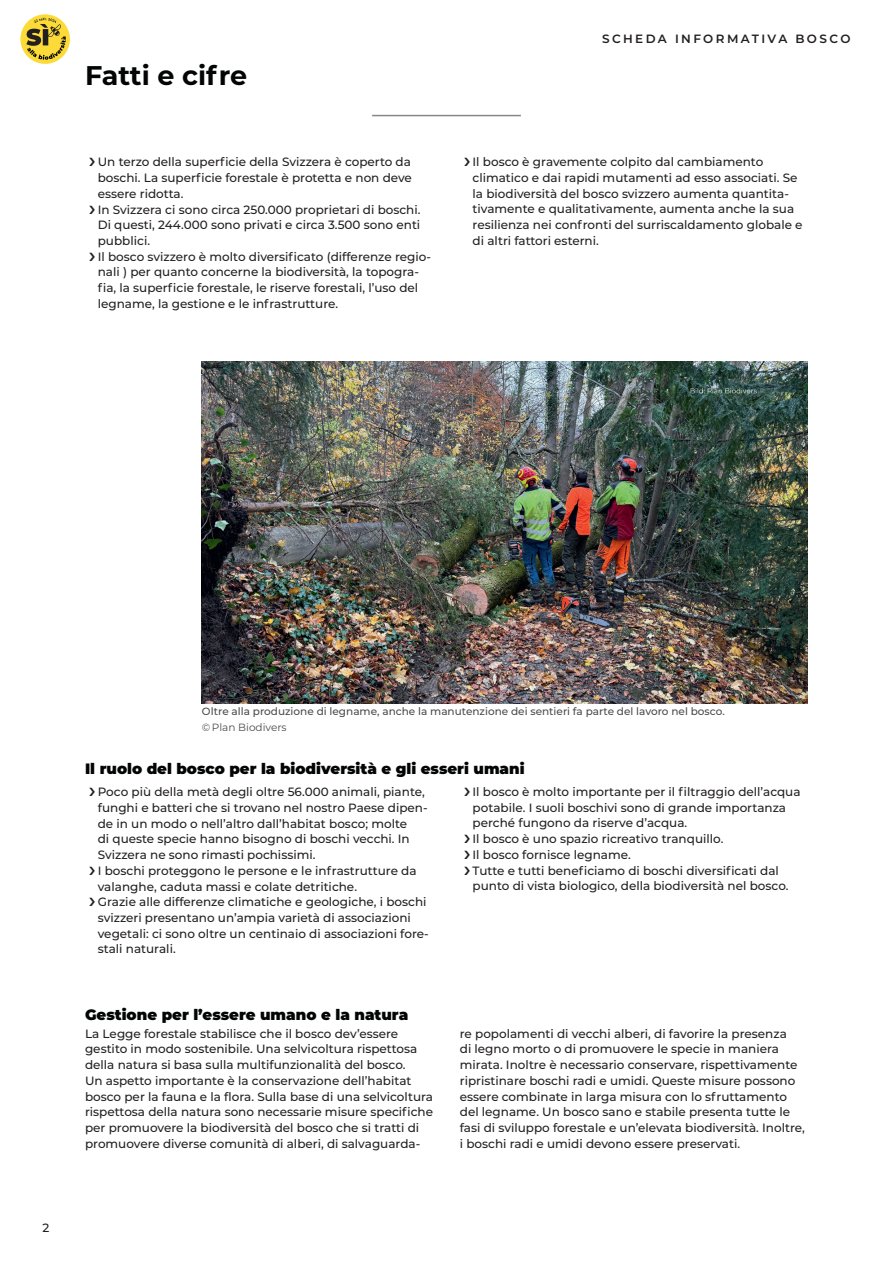
<style>
.page{position:relative;width:893px;height:1263px;background:#fff}
.page>*{position:absolute;margin:0;border:0;box-sizing:border-box;transform-origin:0 0}
.t1{font:700 27px "Montserrat";color:#030505}
.t2{font:900 15px "Montserrat";color:#030505}
.t3{font:500 12px/15.8px "Montserrat";color:#231f20}
.t4{font:600 12px "Montserrat";letter-spacing:.2em;color:#231f20}
.t5{font:500 10.5px "Montserrat";color:#494a4b}
.t6{font:10.5px "Montserrat";color:#494a4b}
</style>
<div class="page">
<hr style="left:372px;top:115px;width:149px;height:1px;background:#231f20">
<img style="left:202px;top:361px;width:605px;height:342px">
<svg style="left:20px;top:14px;width:50px;height:50px"></svg>
<svg style="left:26px;top:18px;width:40px;height:42px;background:#bca437"></svg>
<h1 class="t1" style="left:85px;top:56px;width:164px">Fatti e cifre</h1>
<p class="t4" style="left:602px;top:30px;width:250px">SCHEDA INFORMATIVA BOSCO</p>
<p class="t3" style="left:98px;top:154px;width:335px">Un terzo della superficie della Svizzera è coperto da boschi. La superficie forestale è protetta e non deve essere ridotta.<br>In Svizzera ci sono circa 250.000 proprietari di boschi.<br>Di questi, 244.000 sono privati e circa 3.500 sono enti pubblici.<br>Il bosco svizzero è molto diversificato (differenze regio&shy;nali ) per quanto concerne la biodiversità, la topogra&shy;fia, la superficie forestale, le riserve forestali, l’uso del legname, la gestione e le infrastrutture.</p>
<p class="t3" style="left:473px;top:154px;width:331px">Il bosco è gravemente colpito dal cambiamento climatico e dai rapidi mutamenti ad esso associati. Se la biodiversità del bosco svizzero aumenta quantita&shy;tivamente e qualitativamente, aumenta anche la sua resilienza nei confronti del surriscaldamento globale e di altri fattori esterni.</p>
<p class="t3" style="left:43px;top:1219px;width:8px">2</p>
<p class="t5" style="left:202px;top:703px;width:524px">Oltre alla produzione di legname, anche la manutenzione dei sentieri fa parte del lavoro nel bosco.</p>
<p class="t6" style="left:202px;top:720px;width:86px">© Plan Biodivers</p>
<p class="t2" style="left:85px;top:757px;width:441px">Il ruolo del bosco per la biodiversità e gli esseri umani</p>
<p class="t3" style="left:98px;top:783px;width:333px">Poco più della metà degli oltre 56.000 animali, piante, funghi e batteri che si trovano nel nostro Paese dipen&shy;de in un modo o nell’altro dall’habitat bosco; molte<br>di queste specie hanno bisogno di boschi vecchi. In Svizzera ne sono rimasti pochissimi.<br>I boschi proteggono le persone e le infrastrutture da valanghe, caduta massi e colate detritiche.<br>Grazie alle differenze climatiche e geologiche, i boschi svizzeri presentano un’ampia varietà di associazioni vegetali: ci sono oltre un centinaio di associazioni fore&shy;stali naturali.</p>
<p class="t3" style="left:473px;top:783px;width:329px">Il bosco è molto importante per il filtraggio dell’acqua potabile. I suoli boschivi sono di grande importanza perché fungono da riserve d’acqua.<br>Il bosco è uno spazio ricreativo tranquillo.<br>Il bosco fornisce legname.<br>Tutte e tutti beneficiamo di boschi diversificati dal punto di vista biologico, della biodiversità nel bosco.</p>
<p class="t2" style="left:85px;top:1004px;width:325px">Gestione per l’essere umano e la natura</p>
<p class="t3" style="left:85px;top:1025px;width:350px">La Legge forestale stabilisce che il bosco dev’essere gestito in modo sostenibile. Una selvicoltura rispettosa della natura si basa sulla multifunzionalità del bosco.<br>Un aspetto importante è la conservazione dell’habitat bosco per la fauna e la flora. Sulla base di una selvicoltura rispettosa della natura sono necessarie misure specifiche per promuovere la biodiversità del bosco che si tratti di promuovere diverse comunità di alberi, di salvaguarda-</p>
<p class="t3" style="left:460px;top:1025px;width:347px">re popolamenti di vecchi alberi, di favorire la presenza<br>di legno morto o di promuovere le specie in maniera mirata. Inoltre è necessario conservare, rispettivamente ripristinare boschi radi e umidi. Queste misure possono essere combinate in larga misura con lo sfruttamento del legname. Un bosco sano e stabile presenta tutte le fasi di sviluppo forestale e un’elevata biodiversità. Inoltre, i boschi radi e umidi devono essere preservati.</p>
</div>
